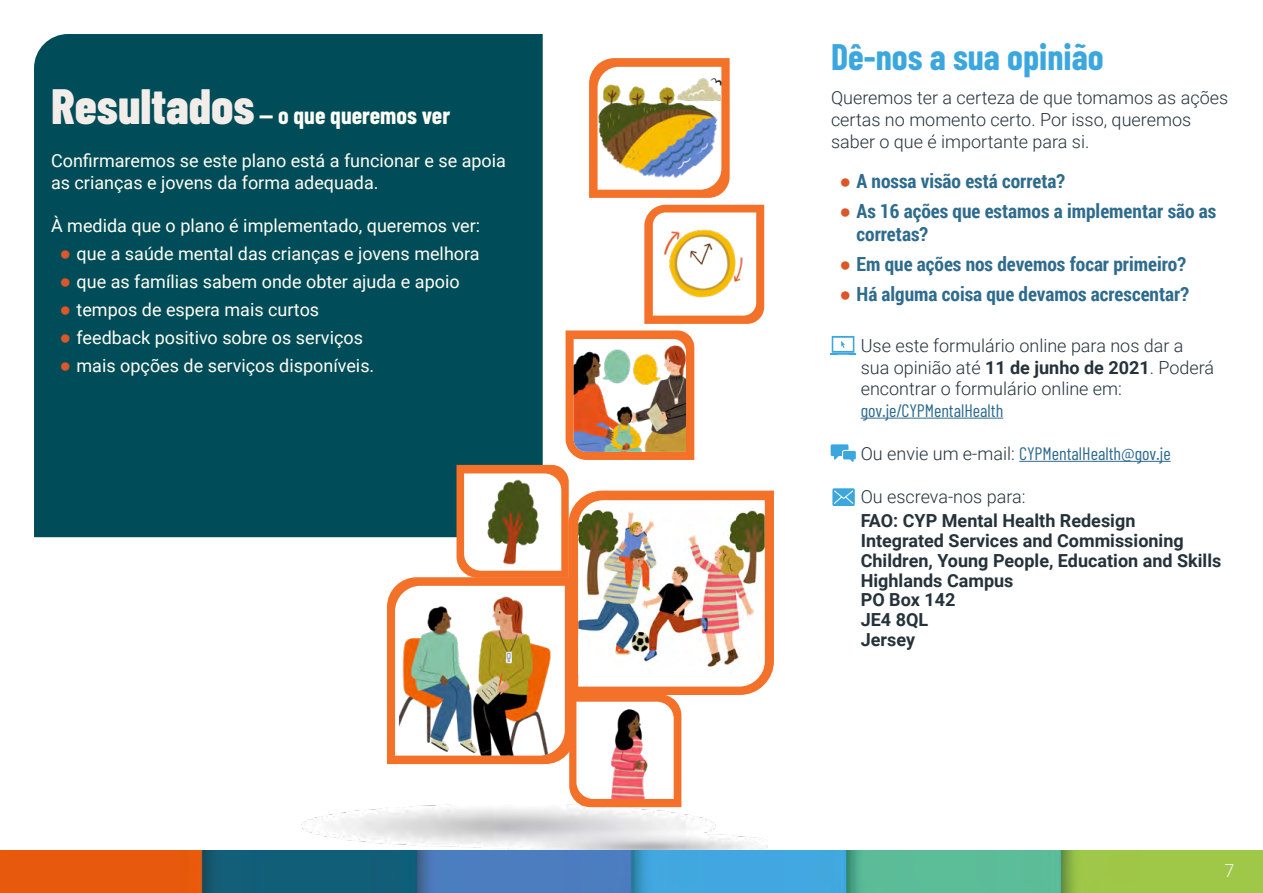
<style>
.page{position:relative;width:1263px;height:893px;background:#fff}
.page>*{position:absolute;margin:0;border:0;box-sizing:border-box;transform-origin:0 0}
.t1{font:700 36px "Barlow Condensed";color:#3ba7de}
.t2{font:700 24px "Barlow Condensed";color:#fffef5}
.t3{font:700 19.5px/23.4px "Roboto Condensed";color:#2e6b8d}
.t4{font:18px/21.6px "Roboto";color:#fffef5}
.t5{font:300 18px/21.6px "Roboto";color:#25323a}
.t6{font:700 18px "Roboto";color:#25323a}
.t7{font:18px "Barlow Condensed";color:#2e6b8d}
.t8{font:300 18px "Roboto";color:#f9f8f3}
.s1{font-weight:800;font-size:49.5px;color:#f3ede9}
.s2{font-family:"Arial";font-weight:700;font-size:19.5px;color:#db5628}
.s3{font-family:"Arial";color:#db5628}
.s4{font-weight:700}
.s5{font-family:"Roboto";font-weight:300;color:#25323a}
</style>
<div class="page">
<hr style="left:861px;top:418px;width:142px;height:1px;background:#2e6b8d">
<hr style="left:1019px;top:461px;width:152px;height:1px;background:#2e6b8d">
<div style="left:34px;top:34px;width:509px;height:503px;background:#004d59"></div>
<svg style="left:589px;top:58px;width:141px;height:140px;background:#f37d3b"></svg>
<img style="left:597px;top:67px;width:124px;height:123px">
<svg style="left:644px;top:205px;width:120px;height:119px"></svg>
<img style="left:653px;top:225px;width:103px;height:86px">
<svg style="left:387px;top:330px;width:387px;height:477px"></svg>
<img style="left:574px;top:339px;width:112px;height:113px">
<svg style="left:832px;top:488px;width:23px;height:18px"></svg>
<svg style="left:831px;top:444px;width:25px;height:18px"></svg>
<svg style="left:830px;top:336px;width:27px;height:19px"></svg>
<img style="left:0;top:850px;width:1263px;height:43px">
<p class="t2" style="left:51px;top:100px;width:401px"><span class="s1">Resultados</span> — o que queremos ver</p>
<p class="t4" style="left:51px;top:149px;width:456px">Confirmaremos se este plano está a funcionar e se apoia as crianças e jovens da forma adequada.</p>
<p class="t4" style="left:51px;top:214px;width:431px">À medida que o plano é implementado, queremos ver:</p>
<p class="t4" style="left:60px;top:242px;width:422px"><span class="s2">●</span> que a saúde mental das crianças e jovens melhora</p>
<p class="t4" style="left:60px;top:270px;width:402px"><span class="s2">●</span> que as famílias sabem onde obter ajuda e apoio</p>
<p class="t4" style="left:60px;top:298px;width:261px"><span class="s2">●</span> tempos de espera mais curtos</p>
<p class="t4" style="left:60px;top:326px;width:305px"><span class="s2">●</span> feedback positivo sobre os serviços</p>
<p class="t4" style="left:60px;top:354px;width:316px"><span class="s2">●</span> mais opções de serviços disponíveis.</p>
<p class="t1" style="left:831px;top:35px;width:274px">Dê-nos a sua opinião</p>
<p class="t5" style="left:831px;top:87px;width:399px">Queremos ter a certeza de que tomamos as ações certas no momento certo. Por isso, queremos saber o que é importante para si.</p>
<p class="t3" style="left:839px;top:169px;width:227px"><span class="s3">●</span> A nossa visão está correta?</p>
<p class="t3" style="left:856px;top:199px;width:361px;text-indent:-17px"><span class="s3">●</span> As 16 ações que estamos a implementar são as corretas?</p>
<p class="t3" style="left:839px;top:252px;width:348px"><span class="s3">●</span> Em que ações nos devemos focar primeiro?</p>
<p class="t3" style="left:839px;top:281px;width:351px"><span class="s3">●</span> Há alguma coisa que devamos acrescentar?</p>
<p class="t5" style="left:861px;top:334px;width:355px">Use este formulário online para nos dar a sua opinião até <span class="s4">11 de junho de 2021</span>. Poderá encontrar o formulário online em:</p>
<p class="t7" style="left:861px;top:399px;width:144px">gov.je/CYPMentalHealth</p>
<p class="t7" style="left:861px;top:442px;width:311px"><span class="s5">Ou envie um e-mail:</span> CYPMentalHealth@gov.je</p>
<p class="t5" style="left:861px;top:485px;width:166px">Ou escreva-nos para:</p>
<p class="t6" style="left:861px;top:508px;width:276px">FAO: CYP Mental Health Redesign</p>
<p class="t6" style="left:861px;top:528px;width:324px">Integrated Services and Commissioning</p>
<p class="t6" style="left:861px;top:548px;width:362px">Children, Young People, Education and Skills</p>
<p class="t6" style="left:861px;top:568px;width:154px">Highlands Campus</p>
<p class="t6" style="left:861px;top:587px;width:96px">PO Box 142</p>
<p class="t6" style="left:861px;top:607px;width:69px">JE4 8QL</p>
<p class="t6" style="left:861px;top:627px;width:56px">Jersey</p>
<p class="t8" style="left:1224px;top:858px;width:11px">7</p>
</div>
